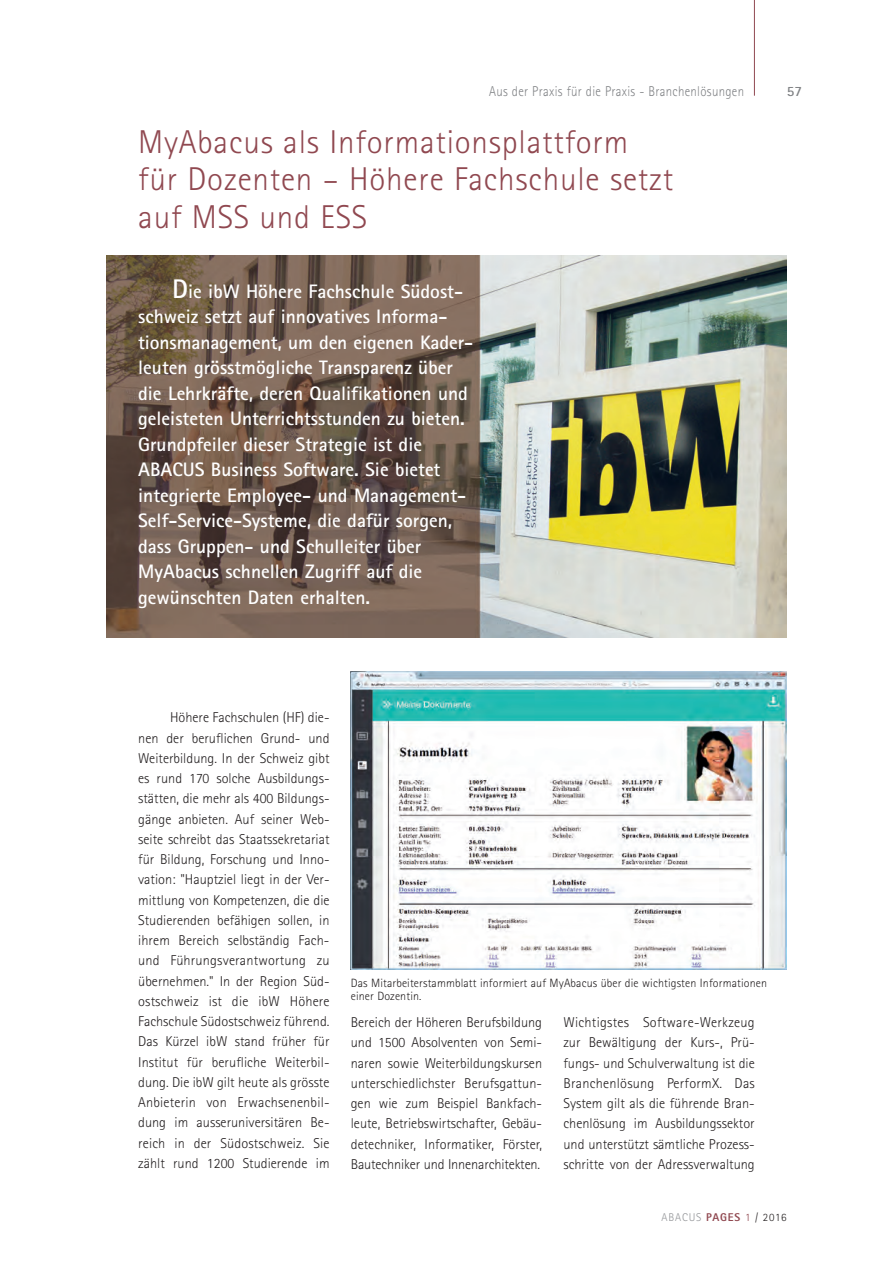
<style>
.page{position:relative;width:893px;height:1263px;background:#fff}
.page>*{position:absolute;margin:0;border:0;box-sizing:border-box;transform-origin:0 0}
.t1{font:300 33px/37.5px "Rotis Sans Serif";letter-spacing:.025em;color:#904850}
.t2{font:700 19.5px/25.5px "Rotis Sans Serif";color:#fff}
.t3{font:300 14.25px/20.2px "Rotis Sans Serif";color:#231f20}
.t4{font:300 14.25px "Rotis Sans Serif";letter-spacing:.025em;color:#808285;scale:.9 1}
.t5{font:700 14.25px "Rotis Sans Serif";color:#808285}
.t6{font:300 12px/12.8px "Rotis Sans Serif";letter-spacing:.01em;color:#231f20}
.t7{font:300 11.25px "Rotis Sans Serif";letter-spacing:.075em;color:#939598}
.s1{font-size:27px}
.s2{font-weight:800;color:#904850}
.s3{color:#904850}
.s4{color:#231f20}
</style>
<div class="page">
<hr style="left:754px;top:0;width:1px;height:96px;background:#904850">
<img style="left:106px;top:255px;width:681px;height:382px">
<img style="left:351px;top:672px;width:436px;height:297px">
<p class="t4" style="left:489px;top:83px;width:285px">Aus der Praxis für die Praxis - Branchenlösungen</p>
<p class="t5" style="left:787px;top:82px;width:17px">57</p>
<h1 class="t1" style="left:138px;top:123px;width:536px">MyAbacus als Informationsplattform für Dozenten – Höhere Fachschule setzt auf MSS und ESS</h1>
<p class="t2" style="left:138px;top:278px;width:336px;text-indent:34px"><span class="s1">D</span>ie ibW Höhere Fachschule Südost&shy;schweiz setzt auf innovatives Informa&shy;tionsmanagement, um den eigenen Kader&shy;leuten grösstmögliche Transparenz über die Lehrkräfte, deren Qualifikationen und geleisteten Unterrichtsstunden zu bieten.<br>Grundpfeiler dieser Strategie ist die ABACUS Business Software. Sie bietet integrierte Employee- und Management-Self-Service-Systeme, die dafür sorgen, dass Gruppen- und Schulleiter über MyAbacus schnellen Zugriff auf die gewünschten Daten erhalten.</p>
<p class="t3" style="left:138px;top:707px;width:193px;text-indent:32px">Höhere Fachschulen (HF) die&shy;nen der beruflichen Grund- und Weiterbildung. In der Schweiz gibt es rund 170 solche Ausbildungs&shy;stätten, die mehr als 400 Bildungs&shy;gänge anbieten. Auf seiner Web&shy;seite schreibt das Staatssekretariat für Bildung, Forschung und Inno&shy;vation: "Hauptziel liegt in der Ver-- mittlung von Kompetenzen, die die Studierenden befähigen sollen, in ihrem Bereich selbständig Fach&shy;und Führungsverantwortung zu übernehmen." In der Region Süd-- ostschweiz ist die ibW Höhere Fachschule Südostschweiz führend.<br>Das Kürzel ibW stand früher für Institut für berufliche Weiterbil&shy;dung. Die ibW gilt heute als grösste Anbieterin von Erwachsenenbil&shy;dung im ausseruniversitären Be-- reich in der Südostschweiz. Sie zählt rund 1200 Studierende im</p>
<p class="t6" style="left:351px;top:977px;width:418px">Das Mitarbeiterstammblatt informiert auf MyAbacus über die wichtigsten Informationen einer Dozentin.</p>
<p class="t3" style="left:351px;top:1012px;width:193px">Bereich der Höheren Berufsbildung und 1500 Absolventen von Semi-- naren sowie Weiterbildungskursen unterschiedlichster Berufsgattun&shy;gen wie zum Beispiel Bankfach-- leute, Betriebswirtschafter, Gebäu&shy;detechniker, Informatiker, Förster, Bautechniker und Innenarchitekten.</p>
<p class="t3" style="left:563px;top:1012px;width:193px">Wichtigstes Software-Werkzeug zur Bewältigung der Kurs-, Prü-- fungs- und Schulverwaltung ist die Branchenlösung PerformX. Das System gilt als die führende Bran-- chenlösung im Ausbildungssektor und unterstützt sämtliche Prozess&shy;schritte von der Adressverwaltung</p>
<p class="t7" style="left:662px;top:1210px;width:127px">ABACUS <span class="s2">PAGES</span> <span class="s3">1</span> <span class="s4">/ 2016</span></p>
</div>
